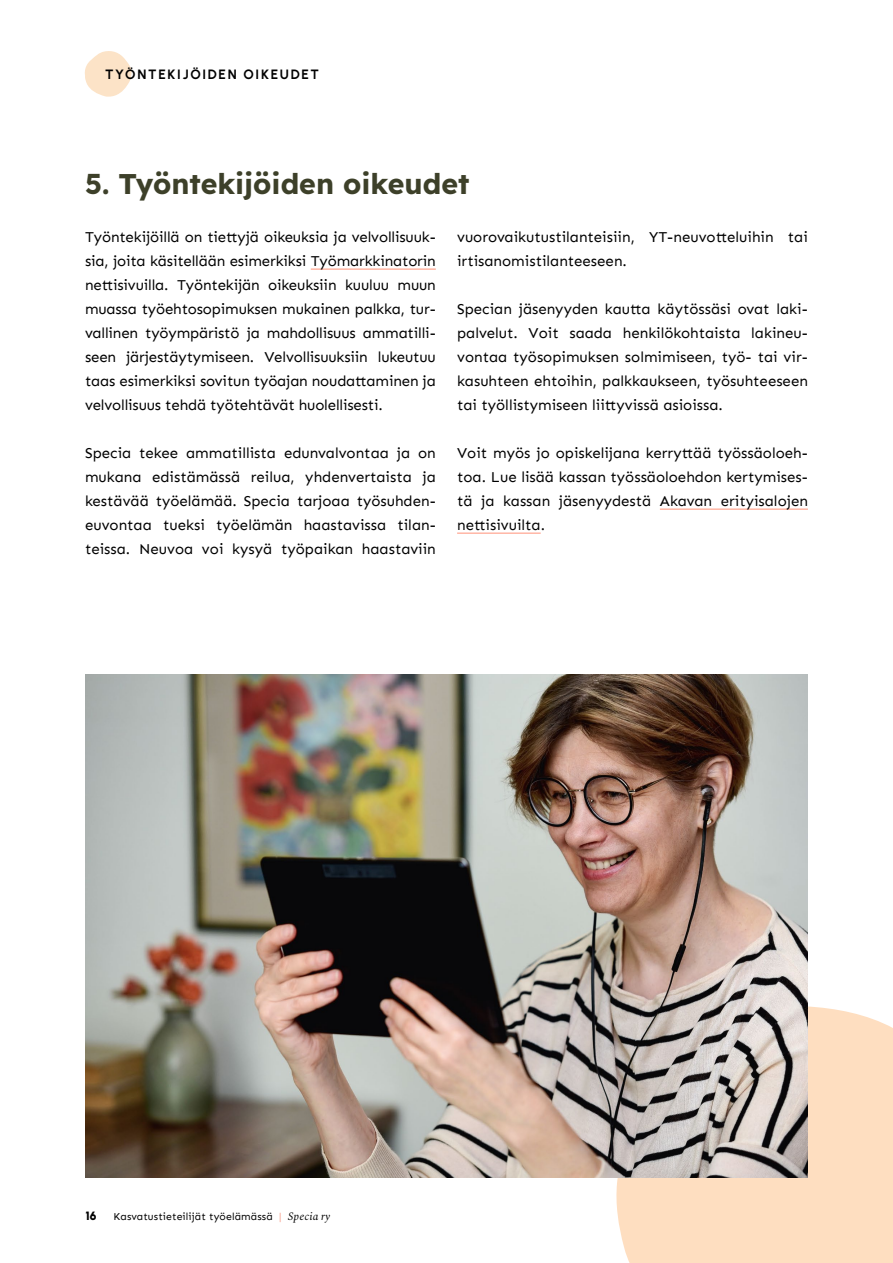
<style>
.page{position:relative;width:893px;height:1263px;background:#fff}
.page>*{position:absolute;margin:0;border:0;box-sizing:border-box;transform-origin:0 0}
.Otsikko_luku_vihreä{font:700 28.5px "Lexend Deca";color:#3d4029}
.Leipis{font:15px/24px "Sen";color:#000;text-align:justify}
.Yläviite{font:700 13.5px "Urbanist";letter-spacing:.13em;color:#000}
.t1{font:900 12px "Urbanist";color:#000}
.t2{font:10.5px "Sen";letter-spacing:.01em;color:#000}
.s1{color:#f69985}
.s2{font-family:"Spectral";font-style:italic;font-size:11.25px}
</style>
<div class="page">
<div style="left:616px;top:1006px;width:277px;height:257px;background:#fedec0"></div>
<hr style="left:311px;top:269px;width:125px;height:1px;background:#ff9e87">
<hr style="left:660px;top:509px;width:148px;height:1px;background:#ff9e87">
<hr style="left:457px;top:533px;width:84px;height:1px;background:#ff9e87">
<img style="left:85px;top:674px;width:723px;height:504px">
<svg style="left:85px;top:51px;width:47px;height:46px"></svg>
<p class="Yläviite" style="left:105px;top:65px;width:216px">TYÖNTEKIJÖIDEN OIKEUDET</p>
<p class="Otsikko_luku_vihreä" style="left:85px;top:163px;width:386px">5. Työntekijöiden oikeudet</p>
<p class="Leipis" style="left:85px;top:225px;width:352px">Työntekijöillä on tiettyjä oikeuksia ja velvollisuuk&shy;sia, joita käsitellään esimerkiksi Työmarkkinatorin nettisivuilla. Työntekijän oikeuksiin kuuluu muun muassa työehtosopimuksen mukainen palkka, tur&shy;vallinen työympäristö ja mahdollisuus ammatilli&shy;seen järjestäytymiseen. Velvollisuuksiin lukeutuu taas esimerkiksi sovitun työajan noudattaminen ja velvollisuus tehdä työtehtävät huolellisesti.</p>
<p class="Leipis" style="left:85px;top:441px;width:352px">Specia tekee ammatillista edunvalvontaa ja on mukana edistämässä reilua, yhdenvertaista ja kestävää työelämää. Specia tarjoaa työsuhden&shy;euvontaa tueksi työelämän haastavissa tilan&shy;teissa. Neuvoa voi kysyä työpaikan haastaviin</p>
<p class="Leipis" style="left:457px;top:225px;width:352px">vuorovaikutustilanteisiin, YT-neuvotteluihin tai irtisanomistilanteeseen.</p>
<p class="Leipis" style="left:457px;top:297px;width:352px">Specian jäsenyyden kautta käytössäsi ovat laki&shy;palvelut. Voit saada henkilökohtaista lakineu&shy;vontaa työsopimuksen solmimiseen, työ- tai vir&shy;kasuhteen ehtoihin, palkkaukseen, työsuhteeseen tai työllistymiseen liittyvissä asioissa.</p>
<p class="Leipis" style="left:457px;top:441px;width:352px">Voit myös jo opiskelijana kerryttää työssäoloeh&shy;toa. Lue lisää kassan työssäoloehdon kertymises&shy;tä ja kassan jäsenyydestä Akavan erityisalojen nettisivuilta.</p>
<p class="t1" style="left:85px;top:1208px;width:13px">16</p>
<p class="t2" style="left:114px;top:1211px;width:218px">Kasvatustieteilijät työelämässä <span class="s1">|</span> <span class="s2">Specia ry</span></p>
</div>
